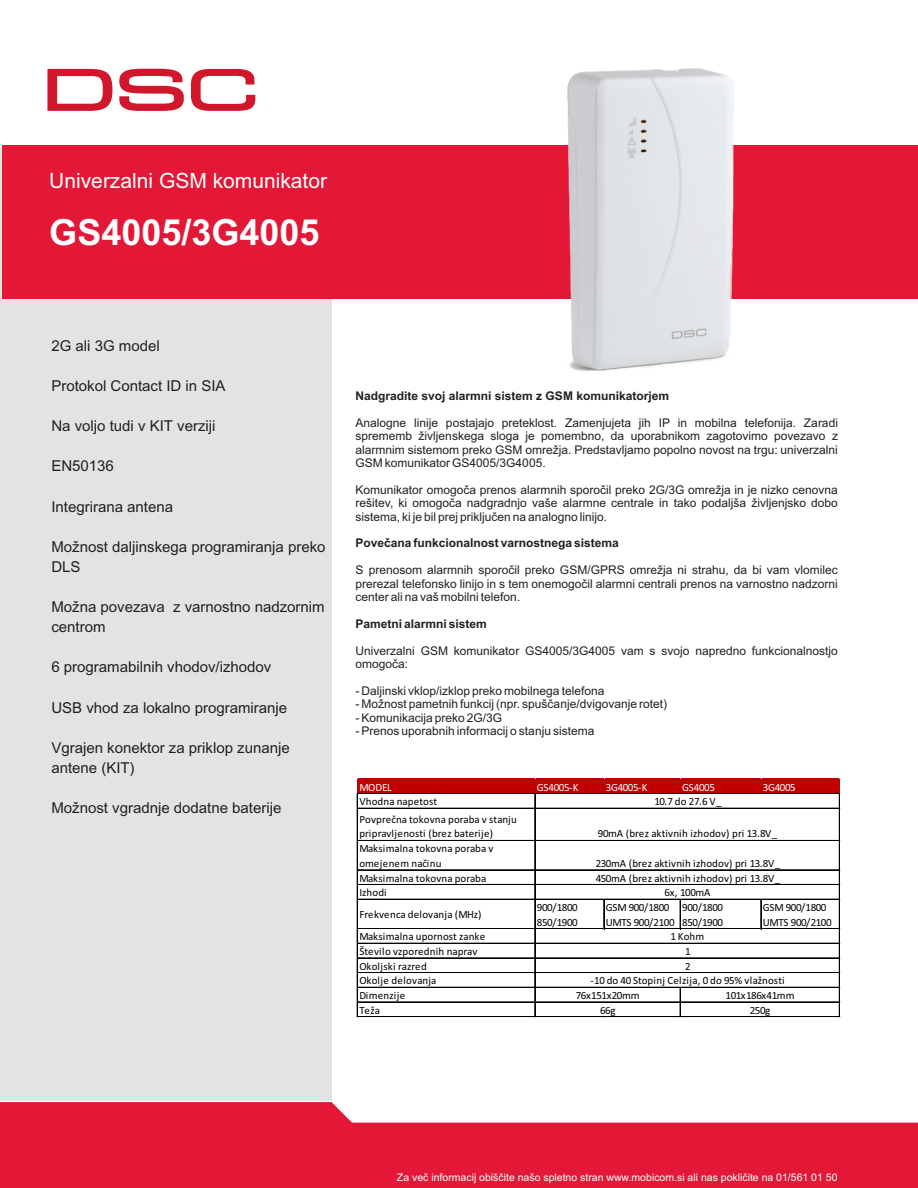
<style>
.page{position:relative;width:918px;height:1188px;background:#fff}
.page>*{position:absolute;margin:0;border:0;box-sizing:border-box;transform-origin:0 0}
.t1{font:700 36px "Arial";color:#fff}
.t2{font:21px "Arial";color:#fff}
.t3{font:15px/20.1px "Arial Unicode MS";color:#231f20}
.t4{font:12px/13.4px "Arial";color:#231f20;text-align:justify}
.t5{font:700 12px "Arial";color:#231f20}
.t6{font:10.95px/14.7px "Calibri";color:#000}
.t7{font:10.95px/14.7px "Calibri";letter-spacing:-.04em;color:#000}
.t8{font:10.95px "Calibri";letter-spacing:-.04em;color:#fff}
.t9{font:10.5px "Arial";color:#fff}
</style>
<div class="page">
<div style="left:0;top:148px;width:332px;height:1040px;background:#e2e3e4"></div>
<div style="left:2px;top:145px;width:916px;height:154px;background:#e31837"></div>
<div style="left:0;top:1123px;width:918px;height:65px;background:#e31837"></div>
<svg style="left:0;top:1101px;width:918px;height:22px"></svg>
<svg style="left:47px;top:69px;width:65px;height:42px"></svg>
<svg style="left:119px;top:69px;width:65px;height:42px"></svg>
<svg style="left:191px;top:69px;width:64px;height:42px"></svg>
<img style="left:568px;top:68px;width:166px;height:303px">
<div style="left:357px;top:779px;width:483px;height:15px;background:#c00000"></div>
<hr style="left:358px;top:793px;width:482px;height:1px;background:#000">
<hr style="left:358px;top:808px;width:482px;height:1px;background:#000">
<hr style="left:358px;top:840px;width:482px;height:1px;background:#000">
<hr style="left:358px;top:870px;width:482px;height:1px;background:#000">
<hr style="left:358px;top:884px;width:482px;height:1px;background:#000">
<hr style="left:358px;top:899px;width:482px;height:1px;background:#000">
<hr style="left:358px;top:928px;width:482px;height:1px;background:#000">
<hr style="left:358px;top:943px;width:482px;height:1px;background:#000">
<hr style="left:358px;top:958px;width:482px;height:1px;background:#000">
<hr style="left:358px;top:972px;width:482px;height:1px;background:#000">
<hr style="left:358px;top:973px;width:482px;height:1px;background:#000">
<svg style="left:680px;top:900px;width:1px;height:28px"></svg>
<hr style="left:358px;top:987px;width:482px;height:1px;background:#000">
<hr style="left:358px;top:1002px;width:482px;height:1px;background:#000">
<hr style="left:357px;top:793px;width:1px;height:224px;background:#000">
<hr style="left:535px;top:794px;width:1px;height:223px;background:#000">
<svg style="left:603px;top:900px;width:2px;height:28px"></svg>
<svg style="left:761px;top:900px;width:1px;height:28px"></svg>
<hr style="left:358px;top:1016px;width:482px;height:1px;background:#000">
<hr style="left:358px;top:1017px;width:482px;height:1px;background:#000">
<hr style="left:839px;top:794px;width:1px;height:223px;background:#000">
<svg style="left:680px;top:988px;width:1px;height:30px"></svg>
<h2 class="t2" style="left:49px;top:173px;width:279px">Univerzalni GSM komunikator</h2>
<h1 class="t1" style="left:49px;top:219px;width:272px">GS4005/3G4005</h1>
<p class="t3" style="left:51px;top:337px;width:110px">2G ali 3G model</p>
<p class="t3" style="left:51px;top:377px;width:176px">Protokol Contact ID in SIA</p>
<p class="t3" style="left:51px;top:417px;width:166px">Na voljo tudi v KIT verziji</p>
<p class="t3" style="left:51px;top:457px;width:64px">EN50136</p>
<p class="t3" style="left:51px;top:498px;width:123px">Integrirana antena</p>
<p class="t3" style="left:51px;top:538px;width:276px">Možnost daljinskega programiranja preko<br>DLS</p>
<p class="t3" style="left:51px;top:598px;width:275px">Možna povezava z varnostno nadzornim centrom</p>
<p class="t3" style="left:51px;top:658px;width:222px">6 programabilnih vhodov/izhodov</p>
<p class="t3" style="left:51px;top:699px;width:237px">USB vhod za lokalno programiranje</p>
<p class="t3" style="left:51px;top:739px;width:240px">Vgrajen konektor za priklop zunanje antene (KIT)</p>
<p class="t3" style="left:51px;top:799px;width:232px">Možnost vgradnje dodatne baterije</p>
<p class="t5" style="left:356px;top:391px;width:315px">Nadgradite svoj alarmni sistem z GSM komunikatorjem</p>
<p class="t4" style="left:356px;top:417px;width:484px">Analogne linije postajajo preteklost. Zamenjujeta jih IP in mobilna telefonija. Zaradi sprememb življenskega sloga je pomembno, da uporabnikom zagotovimo povezavo z alarmnim sistemom preko GSM omrežja. Predstavljamo popolno novost na trgu: univerzalni GSM komunikator GS4005/3G4005.</p>
<p class="t4" style="left:356px;top:484px;width:484px">Komunikator omogoča prenos alarmnih sporočil preko 2G/3G omrežja in je nizko cenovna rešitev, ki omogoča nadgradnjo vaše alarmne centrale in tako podaljša življenjsko dobo sistema, ki je bil prej priključen na analogno linijo.</p>
<p class="t5" style="left:356px;top:539px;width:265px">Povečana funkcionalnost varnostnega sistema</p>
<p class="t4" style="left:356px;top:565px;width:484px">S prenosom alarmnih sporočil preko GSM/GPRS omrežja ni strahu, da bi vam vlomilec prerezal telefonsko linijo in s tem onemogočil alarmni centrali prenos na varnostno nadzorni center ali na vaš mobilni telefon.</p>
<p class="t5" style="left:356px;top:619px;width:133px">Pametni alarmni sistem</p>
<p class="t4" style="left:356px;top:645px;width:484px">Univerzalni GSM komunikator GS4005/3G4005 vam s svojo napredno funkcionalnostjo omogoča:</p>
<p class="t4" style="left:356px;top:685px;width:250px">- Daljinski vklop/izklop preko mobilnega telefona</p>
<p class="t4" style="left:356px;top:699px;width:313px">- Možnost pametnih funkcij (npr. spuščanje/dvigovanje rotet)</p>
<p class="t4" style="left:356px;top:712px;width:148px">- Komunikacija preko 2G/3G</p>
<p class="t4" style="left:356px;top:725px;width:240px">- Prenos uporabnih informacij o stanju sistema</p>
<p class="t8" style="left:359px;top:782px;width:34px">MODEL</p>
<p class="t8" style="left:537px;top:782px;width:43px">GS4005-K</p>
<p class="t8" style="left:606px;top:782px;width:43px">3G4005-K</p>
<p class="t8" style="left:682px;top:782px;width:34px">GS4005</p>
<p class="t8" style="left:763px;top:782px;width:34px">3G4005</p>
<p class="t6" style="left:359px;top:794px;width:159px;line-height:17.5px">Vhodna napetost<br>Povprečna tokovna poraba v stanju</p>
<p class="t6" style="left:359px;top:827px;width:136px">pripravljenosti (brez baterije)<br>Maksimalna tokovna poraba v omejenem načinu<br>Maksimalna tokovna poraba<br>Izhodi</p>
<p class="t6" style="left:359px;top:908px;width:124px">Frekvenca delovanja (MHz)</p>
<p class="t7" style="left:537px;top:901px;width:42px">900/1800<br>850/1900</p>
<p class="t7" style="left:606px;top:901px;width:70px">GSM 900/1800<br>UMTS 900/2100</p>
<p class="t7" style="left:682px;top:901px;width:42px">900/1800<br>850/1900</p>
<p class="t7" style="left:763px;top:901px;width:70px">GSM 900/1800<br>UMTS 900/2100</p>
<p class="t6" style="left:359px;top:930px;width:127px">Maksimalna upornost zanke<br>Število vzporednih naprav<br>Okoljski razred<br>Okolje delovanja<br>Dimenzije<br>Teža</p>
<p class="t6" style="left:654px;top:795px;width:69px">10.7 do 27.6 V_</p>
<p class="t6" style="left:598px;top:827px;width:181px">90mA (brez aktivnih izhodov) pri 13.8V_</p>
<p class="t6" style="left:596px;top:857px;width:186px;text-align:center">230mA (brez aktivnih izhodov) pri 13.8V_<br>450mA (brez aktivnih izhodov) pri 13.8V_<br>6x, 100mA</p>
<p class="t6" style="left:671px;top:930px;width:35px">1 Kohm</p>
<p class="t6" style="left:685px;top:945px;width:7px">1</p>
<p class="t6" style="left:685px;top:959px;width:7px">2</p>
<p class="t6" style="left:591px;top:974px;width:196px">-10 do 40 Stopinj Celzija, 0 do 95% vlažnosti</p>
<p class="t7" style="left:576px;top:989px;width:65px">76x151x20mm</p>
<p class="t7" style="left:726px;top:989px;width:70px">101x186x41mm</p>
<p class="t6" style="left:600px;top:1004px;width:17px">66g</p>
<p class="t6" style="left:750px;top:1004px;width:22px">250g</p>
<p class="t9" style="left:397px;top:1173px;width:442px">Za več informacij obiščite našo spletno stran www.mobicom.si ali nas pokličite na 01/561 01 50</p>
</div>
